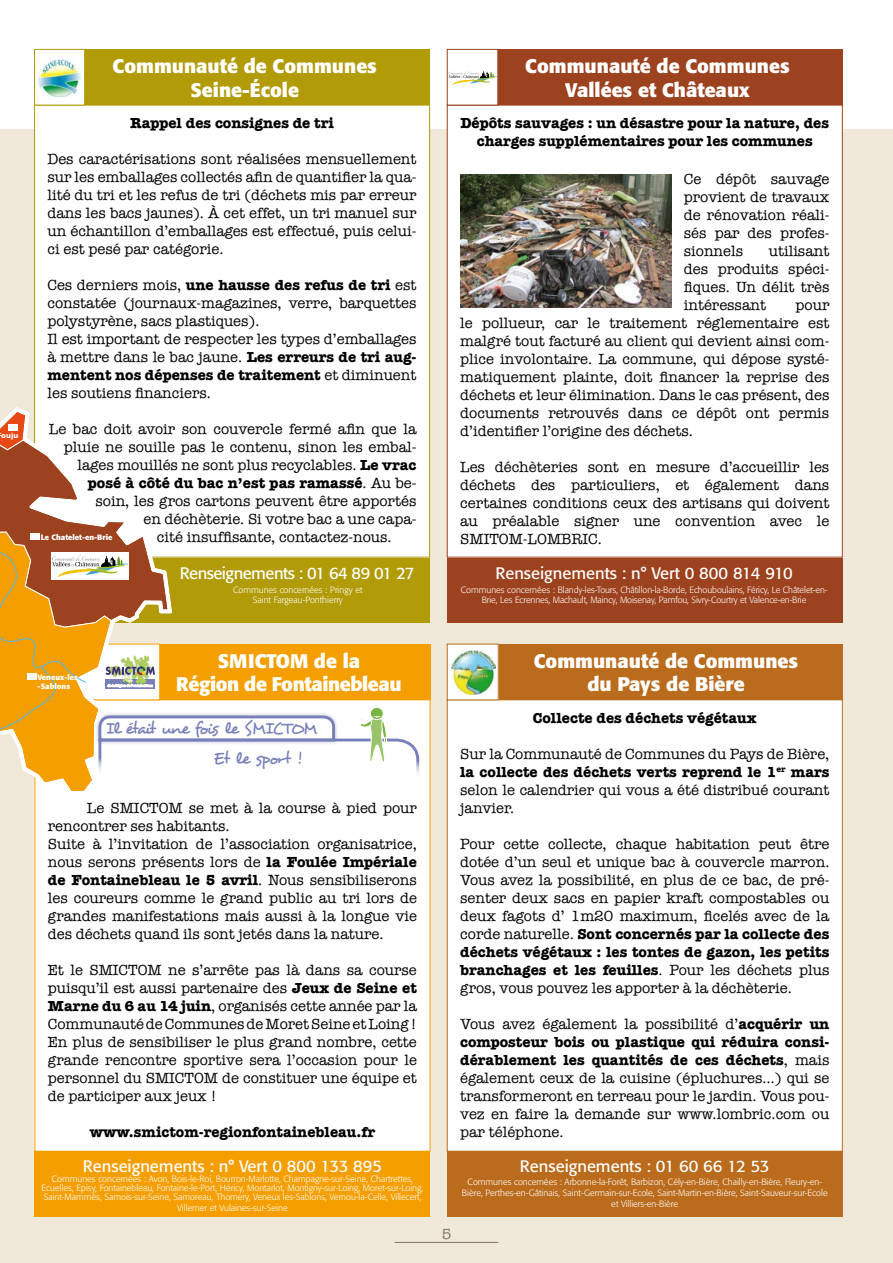
<style>
.page{position:relative;width:893px;height:1263px;background:#f0e8d9}
.page>*{position:absolute;margin:0;border:0;box-sizing:border-box;transform-origin:0 0}
.t1{font:700 19.5px/23.4px "Formata";color:#fff;text-align:center}
.t2{font:700 19.5px/23.4px "Formata";letter-spacing:-.02em;color:#fff}
.t3{font:17.25px/29.8px "Desyrel";letter-spacing:-.06em;color:#7780b8}
.t4{font:16.5px "Formata";color:#fff}
.t5{font:16.5px "Formata";letter-spacing:-.03em;color:#fff}
.t6{font:15px/18px "American Typewriter";color:#000;text-align:justify}
.t7{font:700 15px/18px "American Typewriter";color:#000;text-align:center}
.t8{font:15px "American Typewriter";color:#807162}
.t9{font:300 9px/10.8px "Formata";color:#fff;text-align:center}
.t10{font:700 7.65px/9.1px "Formata";color:#fff}
.t11{font:700 7.65px "Gill Sans";color:#fff}
.s1{font-weight:700}
.s2{font-weight:400}
</style>
<div class="page">
<div style="left:0;top:0;width:893px;height:128px;background:#fff"></div>
<hr style="left:395px;top:1242px;width:103px;height:1px;background:#807162">
<div style="left:35px;top:557px;width:395px;height:66px;background:#b19b06"></div>
<div style="left:447px;top:557px;width:395px;height:66px;background:#9d421e"></div>
<div style="left:447px;top:700px;width:395px;height:451px;background:#fff"></div>
<div style="left:447px;top:1151px;width:395px;height:66px;background:#ba6b1c"></div>
<div style="left:34px;top:49px;width:396px;height:56px;background:#b19b06"></div>
<div style="left:38px;top:644px;width:392px;height:56px;background:#f49e00"></div>
<div style="left:447px;top:49px;width:395px;height:56px;background:#9d421e"></div>
<div style="left:447px;top:644px;width:395px;height:56px;background:#ba6b1c"></div>
<div style="left:35px;top:700px;width:395px;height:451px;background:#fff"></div>
<div style="left:35px;top:105px;width:395px;height:452px;background:#fff"></div>
<div style="left:447px;top:105px;width:395px;height:452px;background:#fff"></div>
<div style="left:447px;top:644px;width:51px;height:56px;background:#fff"></div>
<img style="left:451px;top:650px;width:44px;height:44px">
<div style="left:447px;top:49px;width:51px;height:56px;background:#fff"></div>
<svg style="left:449px;top:71px;width:47px;height:14px"></svg>
<div style="left:447px;top:49px;width:51px;height:56px;border:1px solid #9d421e"></div>
<div style="left:35px;top:49px;width:50px;height:56px;background:#fff"></div>
<img style="left:38px;top:59px;width:43px;height:37px">
<div style="left:34px;top:49px;width:51px;height:56px;border:1px solid #b19b06"></div>
<div style="left:35px;top:1151px;width:395px;height:66px;background:#f49e00"></div>
<svg style="left:0;top:409px;width:421px;height:386px"></svg>
<img style="left:460px;top:175px;width:211px;height:133px">
<p class="t11" style="left:1px;top:431px;width:18px">ouju</p>
<h1 class="t1" style="left:113px;top:54px;width:266px">Communauté de Communes<br>Seine-école</h1>
<p class="t7" style="left:130px;top:114px;width:205px">Rappel des consignes de tri</p>
<p class="t6" style="left:47px;top:150px;width:371px">Des caractérisations sont réalisées mensuellement sur les emballages collectés afin de quantifier la qua&shy;lité du tri et les refus de tri (déchets mis par erreur dans les bacs jaunes). À cet effet, un tri manuel sur un échantillon d’emballages est effectué, puis celui&shy;ci est pesé par catégorie.</p>
<p class="t6" style="left:47px;top:276px;width:371px;text-align:left">Ces derniers mois, <span class="s1">une hausse des refus de tri</span> est constatée (journaux-magazines, verre, barquettes polystyrène, sacs plastiques).<br>Il est important de respecter les types d’emballages à mettre dans le bac jaune. <span class="s1">Les erreurs de tri aug&shy;mentent nos dépenses de traitement</span> et diminuent les soutiens financiers.</p>
<p class="t6" style="left:49px;top:420px;width:369px">Le bac doit avoir son couvercle fermé afin que la</p>
<p class="t6" style="left:64px;top:438px;width:354px">pluie ne souille pas le contenu, sinon les embal-</p>
<p class="t6" style="left:77px;top:456px;width:340px">lages mouillés ne sont plus recyclables. <span class="s1">Le vrac</span></p>
<p class="t7" style="left:88px;top:474px;width:330px">posé à côté du bac n’est pas ramassé<span class="s2">. Au be-</span></p>
<p class="t6" style="left:95px;top:492px;width:322px">soin, les gros cartons peuvent être apportés</p>
<p class="t6" style="left:143px;top:510px;width:275px">en déchèterie. Si votre bac a une capa-</p>
<p class="t6" style="left:157px;top:528px;width:236px">cité insuffisante, contactez-nous.</p>
<p class="t10" style="left:41px;top:533px;width:73px">Le Chatelet-en-Brie</p>
<p class="t10" style="left:38px;top:672px;width:42px">Veneux-les -Sablons</p>
<p class="t5" style="left:180px;top:563px;width:236px">Renseignements : 01 64 89 01 27</p>
<p class="t9" style="left:233px;top:584px;width:131px">Communes concernées : Pringy et<br>Saint Fargeau-Ponthierry</p>
<h1 class="t2" style="left:176px;top:649px;width:227px;text-indent:138px">de la<br>Région de Fontainebleau</h1>
<h1 class="t1" style="left:218px;top:649px;width:64px">SMICTOM</h1>
<p class="t3" style="left:213px;top:713px;width:105px;text-indent:-107px">Il était une fois le SMICTOM<br>Et le sport !</p>
<p class="t6" style="left:48px;top:799px;width:371px;text-align:left;text-indent:39px">Le SMICTOM se met à la course à pied pour rencontrer ses habitants.<br>Suite à l’invitation de l’association organisatrice, nous serons présents lors de <span class="s1">la Foulée Impériale de Fontainebleau le 5 avril</span>. Nous sensibiliserons les coureurs comme le grand public au tri lors de grandes manifestations mais aussi à la longue vie des déchets quand ils sont jetés dans la nature.</p>
<p class="t6" style="left:48px;top:961px;width:371px">Et le SMICTOM ne s’arrête pas là dans sa course puisqu’il est aussi partenaire des <span class="s1">Jeux de Seine et Marne du 6 au 14 juin</span>, organisés cette année par la Communauté de Communes de Moret Seine et Loing !<br>En plus de sensibiliser le plus grand nombre, cette grande rencontre sportive sera l’occasion pour le personnel du SMICTOM de constituer une équipe et de participer aux jeux !</p>
<p class="t7" style="left:90px;top:1123px;width:287px">www.smictom-regionfontainebleau.fr</p>
<p class="t4" style="left:83px;top:1156px;width:301px">Renseignements : n° Vert 0 800 133 895</p>
<p class="t9" style="left:42px;top:1174px;width:383px;line-height:9px">Communes concernées : Avon, Bois-le-Roi, Bourron-Marlotte, Champagne-sur-Seine, Chartrettes,<br>Ecuelles, Episy, Fontainebleau, Fontaine-le-Port, Héricy, Montarlot, Montigny-sur-Loing, Moret-sur-Loing,<br>Saint-Mammès, Samois-sur-Seine, Samoreau, Thomery, Veneux les-Sablons, Vernou-la-Celle, Villecerf,</p>
<p class="t9" style="left:177px;top:1202px;width:112px">Villemer et Vulaines-sur-Seine</p>
<h1 class="t1" style="left:525px;top:54px;width:266px">Communauté de Communes<br>Vallées et Châteaux</h1>
<p class="t7" style="left:460px;top:114px;width:370px">Dépôts sauvages : un désastre pour la nature, des charges supplémentaires pour les communes</p>
<p class="t6" style="left:684px;top:170px;width:147px">Ce dépôt sauvage provient de travaux de rénovation réali&shy;sés par des profes&shy;sionnels</p>
<p class="t6" style="left:684px;top:242px;width:147px;text-indent:85px">utilisant des produits spéci&shy;fiques. Un délit très intéressant</p>
<p class="t6" style="left:460px;top:296px;width:371px;text-indent:335px">pour le pollueur, car le traitement réglementaire est malgré tout facturé au client qui devient ainsi com&shy;plice involontaire. La commune, qui dépose systé&shy;matiquement plainte, doit financer la reprise des déchets et leur élimination. Dans le cas présent, des documents retrouvés dans ce dépôt ont permis d’identifier l’origine des déchets.</p>
<p class="t6" style="left:460px;top:458px;width:371px">Les déchèteries sont en mesure d’accueillir les déchets des particuliers, et également dans certaines conditions ceux des artisans qui doivent au préalable signer une convention avec le SMITOM-LOMBRIC.</p>
<p class="t4" style="left:495px;top:563px;width:299px">Renseignements : n° Vert 0 800 814 910</p>
<p class="t9" style="left:461px;top:584px;width:368px">Communes concernées : Blandy-les-Tours, Châtillon-la-Borde, Echouboulains, Féricy, Le Châtelet-en-<br>Brie, Les Ecrennes, Machault, Maincy, Moisenay, Pamfou, Sivry-Courtry et Valence-en-Brie</p>
<h1 class="t1" style="left:534px;top:649px;width:266px">Communauté de Communes du Pays de Bière</h1>
<p class="t7" style="left:533px;top:709px;width:225px">Collecte des déchets végétaux</p>
<p class="t6" style="left:460px;top:745px;width:371px">Sur la Communauté de Communes du Pays de Bière, <span class="s1">la collecte des déchets verts reprend le 1</span><sup>er</sup> <span class="s1">mars </span>selon le calendrier qui vous a été distribué courant janvier.</p>
<p class="t6" style="left:460px;top:835px;width:371px">Pour cette collecte, chaque habitation peut être dotée d’un seul et unique bac à couvercle marron.<br>Vous avez la possibilité, en plus de ce bac, de pré&shy;senter deux sacs en papier kraft compostables ou deux fagots d’ 1m20 maximum, ficelés avec de la corde naturelle. <span class="s1">Sont concernés par la collecte des déchets végétaux : les tontes de gazon, les petits branchages et les feuilles</span>. Pour les déchets plus gros, vous pouvez les apporter à la déchèterie.</p>
<p class="t6" style="left:460px;top:1015px;width:371px">Vous avez également la possibilité d’<span class="s1">acquérir un composteur bois ou plastique qui réduira consi&shy;dérablement les quantités de ces déchets</span>, mais également ceux de la cuisine (épluchures…) qui se transformeront en terreau pour le jardin. Vous pou&shy;vez en faire la demande sur www.lombric.com ou par téléphone.</p>
<p class="t8" style="left:442px;top:1226px;width:11px">5</p>
<p class="t4" style="left:520px;top:1156px;width:251px">Renseignements : 01 60 66 12 53</p>
<p class="t9" style="left:462px;top:1176px;width:367px">Communes concernées : Arbonne-la-Forêt, Barbizon, Cély-en-Bière, Chailly-en-Bière, Fleury-en-<br>Bière, Perthes-en-Gâtinais, Saint-Germain-sur-Ecole, Saint-Martin-en-Bière, Saint-Sauveur-sur-Ecole et Villiers-en-Bière</p>
</div>
